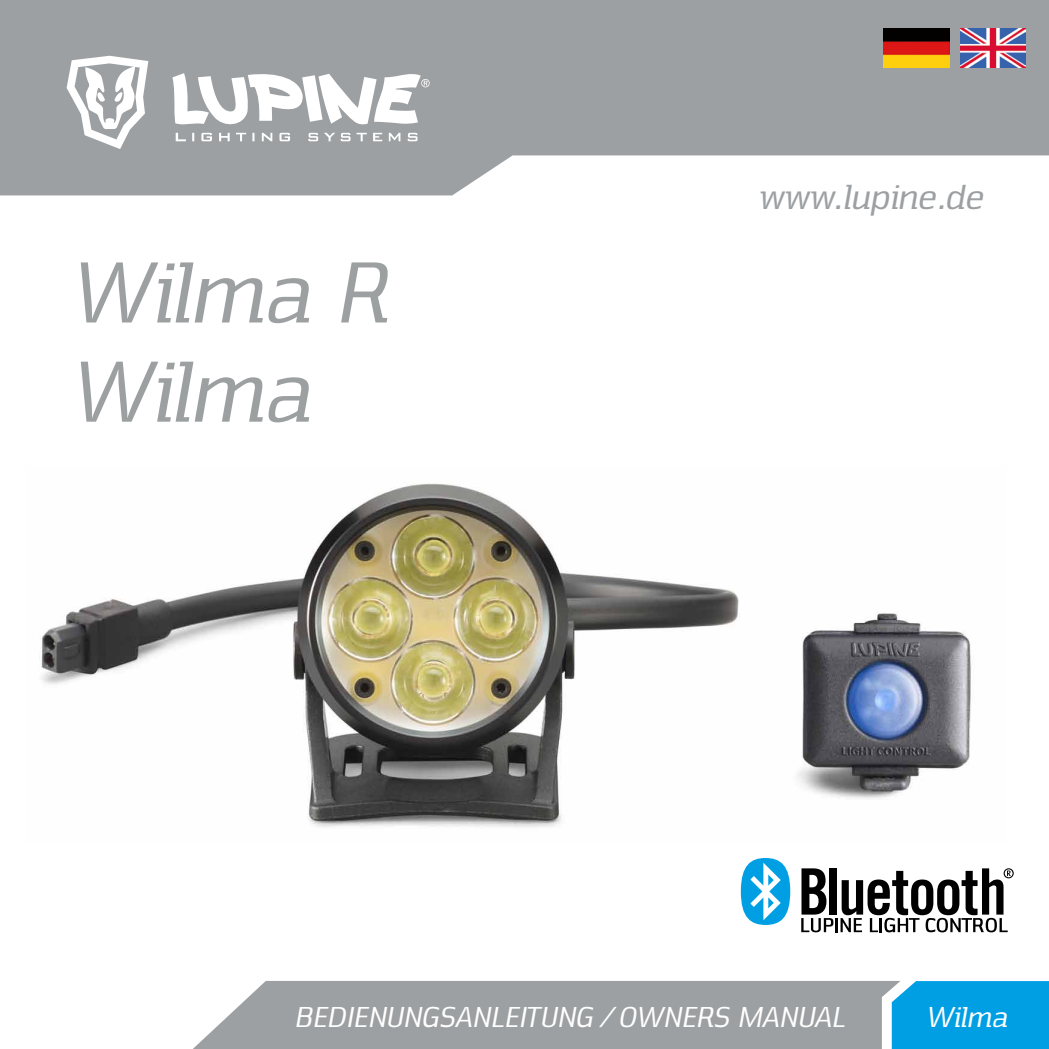
<style>
.page{position:relative;width:1049px;height:1049px;background:#fff}
.page>*{position:absolute;margin:0;border:0;box-sizing:border-box;transform-origin:0 0}
.t1{font:italic 90px/99.2px "Nuri Regular Slab";color:#9da0a1}
.t2{font:italic 36.25px "Nuri Regular Slab";color:#9da0a2}
.t3{font:italic 30px "Nuri Regular Slab";color:#fff}
</style>
<div class="page">
<div style="left:193px;top:981px;width:699px;height:68px;background:#9da0a2"></div>
<div style="left:892px;top:981px;width:157px;height:68px;background:#009fe3"></div>
<svg style="left:0;top:0;width:1049px;height:195px;background:#a9acad"></svg>
<svg style="left:67px;top:56px;width:81px;height:93px"></svg>
<svg style="left:172px;top:71px;width:258px;height:70px"></svg>
<img style="left:960px;top:28px;width:65px;height:39px">
<img style="left:884px;top:28px;width:66px;height:39px">
<img style="left:41px;top:483px;width:930px;height:344px">
<div style="left:829px;top:868px;width:8px;height:46px;background:#000"></div>
<svg style="left:741px;top:858px;width:49px;height:67px"></svg>
<svg style="left:801px;top:868px;width:32px;height:64px"></svg>
<hr style="left:835px;top:918px;width:3px;height:14px;background:#000">
<svg style="left:840px;top:868px;width:174px;height:64px"></svg>
<h1 class="t1" style="left:64px;top:239px;width:319px">Wilma R<br>Wilma</h1>
<p class="t2" style="left:756px;top:175px;width:226px">www.lupine.de</p>
<p class="t3" style="left:292px;top:998px;width:552px">BEDIENUNGSANLEITUNG / OWNERS MANUAL</p>
<p class="t3" style="left:924px;top:998px;width:83px">Wilma</p>
</div>
